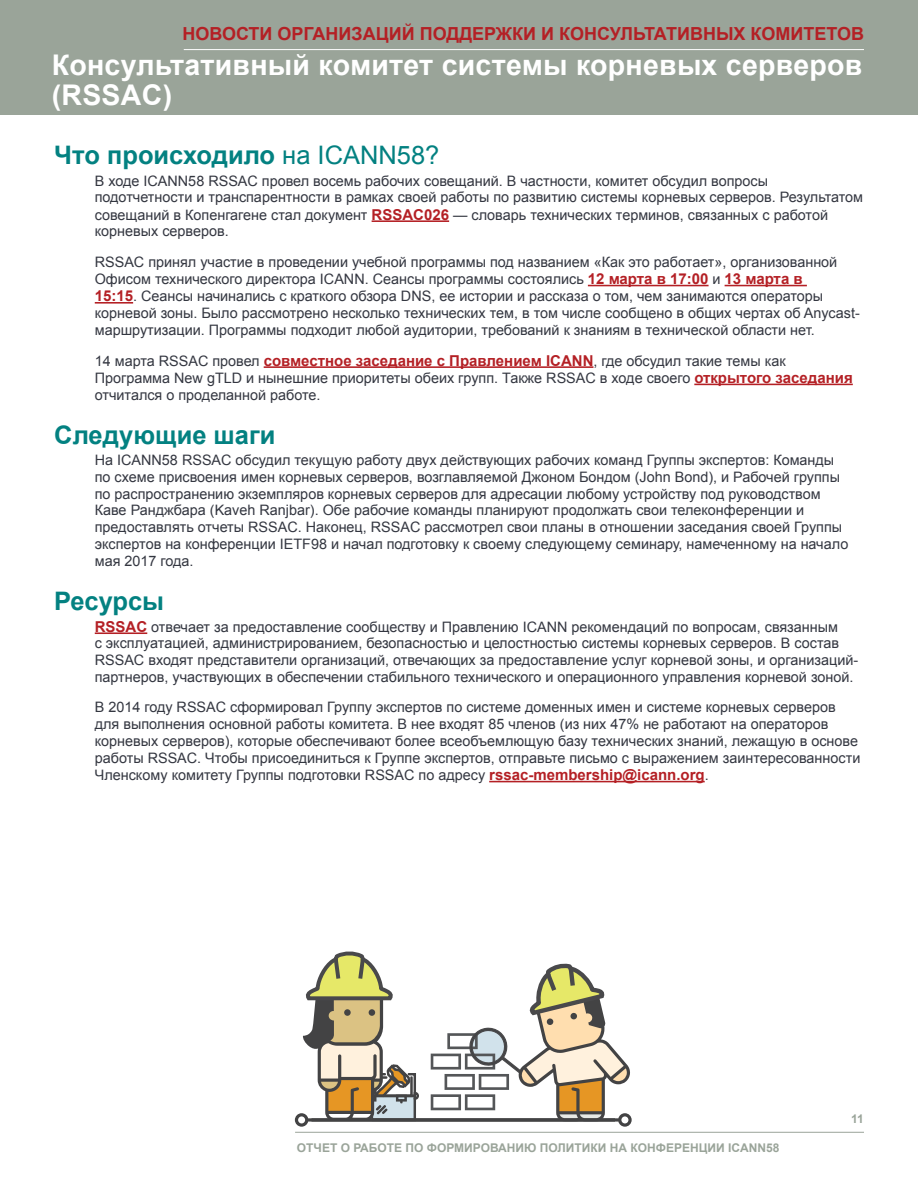
<style>
.page{position:relative;width:918px;height:1188px;background:#fff}
.page>*{position:absolute;margin:0;border:0;box-sizing:border-box;transform-origin:0 0}
.t1{font:700 28.5px/30px "Arial";letter-spacing:.01em;color:#fff}
.t2{font:700 25.5px "Arial";color:#038181}
.t3{font:700 18px "Arial";color:#b42025}
.t4{font:14.4px/16.8px "Arial";color:#343741}
.t5{font:700 12px "Arial";color:#9aa499}
.s1{font-weight:400}
.s2{font-weight:700;font-size:15px;color:#b42025}
</style>
<div class="page">
<div style="left:0;top:0;width:918px;height:115px;background:#9aa499"></div>
<hr style="left:184px;top:49px;width:680px;height:1px;background:#fff">
<hr style="left:295px;top:1132px;width:569px;height:1px;background:#9aa499">
<hr style="left:372px;top:220px;width:77px;height:2px;background:#b42025">
<hr style="left:588px;top:285px;width:121px;height:1px;background:#b42025">
<hr style="left:725px;top:285px;width:82px;height:1px;background:#b42025">
<hr style="left:95px;top:302px;width:38px;height:2px;background:#b42025">
<hr style="left:264px;top:366px;width:330px;height:2px;background:#b42025">
<hr style="left:694px;top:384px;width:159px;height:1px;background:#b42025">
<hr style="left:95px;top:632px;width:52px;height:2px;background:#b42025">
<hr style="left:489px;top:781px;width:216px;height:1px;background:#b42025">
<svg style="left:295px;top:951px;width:337px;height:176px"></svg>
<p class="t3" style="left:183px;top:22px;width:683px">НОВОСТИ ОРГАНИЗАЦИЙ ПОДДЕРЖКИ И КОНСУЛЬТАТИВНЫХ КОМИТЕТОВ</p>
<h1 class="t1" style="left:52px;top:51px;width:812px">Консультативный комитет системы корневых серверов (RSSAC)</h1>
<h2 class="t2" style="left:54px;top:138px;width:387px">Что происходило <span class="s1">на ICANN58?</span></h2>
<p class="t4" style="left:95px;top:172px;width:770px">В ходе ICANN58 RSSAC провел восемь рабочих совещаний. В частности, комитет обсудил вопросы подотчетности и транспарентности в рамках своей работы по развитию системы корневых серверов. Результатом совещаний в Копенгагене стал документ <span class="s2">RSSAC026</span> — словарь технических терминов, связанных с работой корневых серверов.</p>
<p class="t4" style="left:95px;top:253px;width:767px">RSSAC принял участие в проведении учебной программы под названием «Как это работает», организованной Офисом технического директора ICANN. Сеансы программы состоялись <span class="s2">12 марта в 17:00</span> и <span class="s2">13 марта в<br>15:15</span>. Сеансы начинались с краткого обзора DNS, ее истории и рассказа о том, чем занимаются операторы корневой зоны. Было рассмотрено несколько технических тем, в том числе сообщено в общих чертах об Anycast&shy;маршрутизации. Программы подходит любой аудитории, требований к знаниям в технической области нет.</p>
<p class="t4" style="left:95px;top:352px;width:760px">14 марта RSSAC провел <span class="s2">совместное заседание с Правлением ICANN</span>, где обсудил такие темы как<br>Программа New gTLD и нынешние приоритеты обеих групп. Также RSSAC в ходе своего <span class="s2">открытого заседания </span>отчитался о проделанной работе.</p>
<h2 class="t2" style="left:54px;top:418px;width:223px">Следующие шаги</h2>
<p class="t4" style="left:95px;top:452px;width:755px">На ICANN58 RSSAC обсудил текущую работу двух действующих рабочих команд Группы экспертов: Команды по схеме присвоения имен корневых серверов, возглавляемой Джоном Бондом (John Bond), и Рабочей группы по распространению экземпляров корневых серверов для адресации любому устройству под руководством Каве Ранджбара (Kaveh Ranjbar). Обе рабочие команды планируют продолжать свои телеконференции и предоставлять отчеты RSSAC. Наконец, RSSAC рассмотрел свои планы в отношении заседания своей Группы экспертов на конференции IETF98 и начал подготовку к своему следующему семинару, намеченному на начало мая 2017 года.</p>
<h2 class="t2" style="left:54px;top:584px;width:111px">Ресурсы</h2>
<p class="t4" style="left:95px;top:618px;width:765px"><span class="s2">RSSAC</span> отвечает за предоставление сообществу и Правлению ICANN рекомендаций по вопросам, связанным<br>с эксплуатацией, администрированием, безопасностью и целостностью системы корневых серверов. В состав RSSAC входят представители организаций, отвечающих за предоставление услуг корневой зоны, и организаций&shy;партнеров, участвующих в обеспечении стабильного технического и операционного управления корневой зоной.</p>
<p class="t4" style="left:95px;top:699px;width:767px">В 2014 году RSSAC сформировал Группу экспертов по системе доменных имен и системе корневых серверов для выполнения основной работы комитета. В нее входят 85 членов (из них 47% не работают на операторов корневых серверов), которые обеспечивают более всеобъемлющую базу технических знаний, лежащую в основе работы RSSAC. Чтобы присоединиться к Группе экспертов, отправьте письмо с выражением заинтересованности Членскому комитету Группы подготовки RSSAC по адресу <span class="s2">rssac-membership@icann.org</span>.</p>
<p class="t5" style="left:297px;top:1139px;width:484px">ОТЧЕТ О РАБОТЕ ПО ФОРМИРОВАНИЮ ПОЛИТИКИ НА КОНФЕРЕНЦИИ ICANN58</p>
<p class="t5" style="left:851px;top:1111px;width:14px">11</p>
</div>
